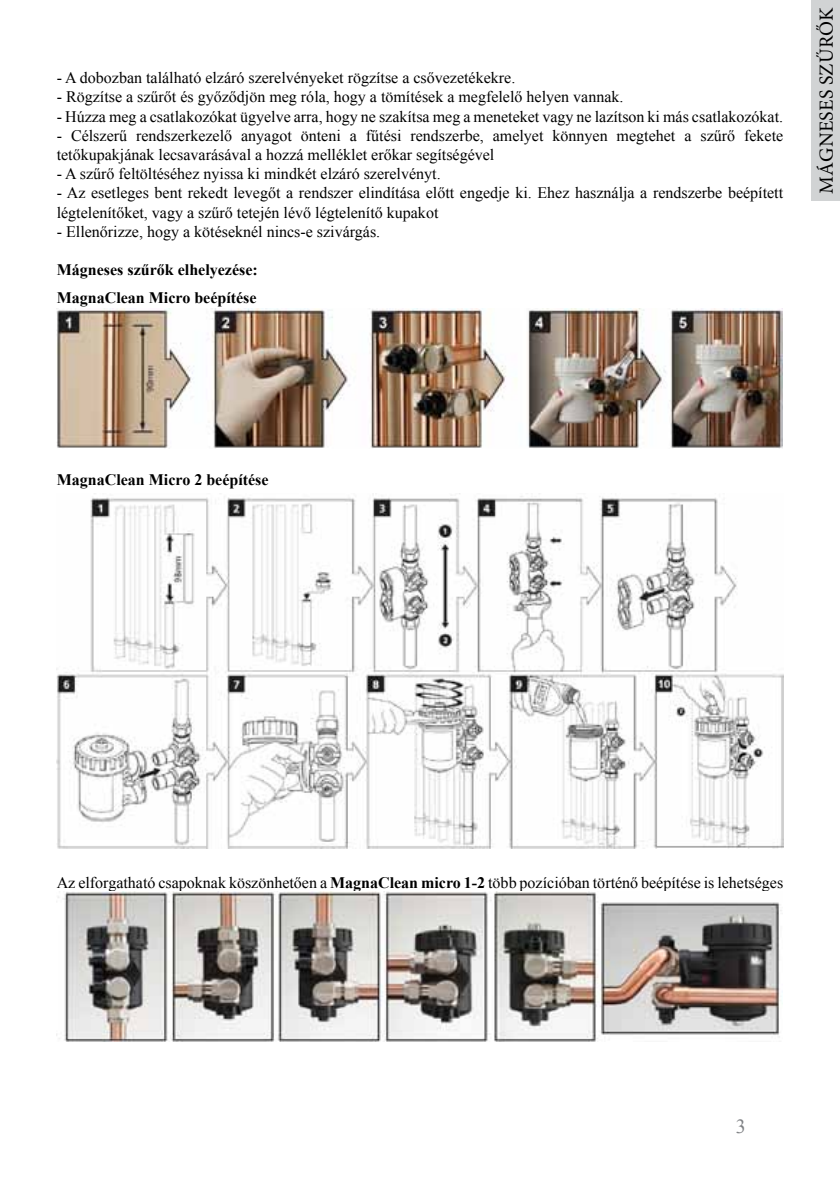
<style>
.page{position:relative;width:840px;height:1191px;background:#fff}
.page>*{position:absolute;margin:0;border:0;box-sizing:border-box;transform-origin:0 0}
.t1{font:20px "Minion Pro";letter-spacing:.01em;color:#000}
.t2{font:20px "Times New Roman";color:#808285}
.t3{font:16px/19.2px "Times New Roman";color:#000}
.t4{font:700 16px/28px "Times New Roman";color:#000}
.s1{font-weight:700}
</style>
<div class="page">
<div style="left:811px;top:1px;width:28px;height:200px;background:#d1d3d4"></div>
<img style="left:57px;top:493px;width:725px;height:356px">
<img style="left:57px;top:309px;width:725px;height:140px">
<img style="left:58px;top:891px;width:724px;height:150px">
<p class="t3" style="left:57px;top:68px;width:460px">- A dobozban található elzáró szerelvényeket rögzítse a csővezetékekre.</p>
<p class="t3" style="left:57px;top:87px;width:568px">- Rögzítse a szűrőt és győződjön meg róla, hogy a tömítések a megfelelő helyen vannak.</p>
<p class="t3" style="left:57px;top:106px;width:727px">- Húzza meg a csatlakozókat ügyelve arra, hogy ne szakítsa meg a meneteket vagy ne lazítson ki más csatlakozókat.</p>
<p class="t3" style="left:57px;top:125px;width:727px">- Célszerű rendszerkezelő anyagot önteni a fűtési rendszerbe, amelyet könnyen megtehet a szűrő fekete tetőkupakjának lecsavarásával a hozzá melléklet erőkar segítségével</p>
<p class="t3" style="left:57px;top:164px;width:385px">- A szűrő feltöltéséhez nyissa ki mindkét elzáró szerelvényt.</p>
<p class="t3" style="left:57px;top:183px;width:727px">- Az esetleges bent rekedt levegőt a rendszer elindítása előtt engedje ki. Ehez használja a rendszerbe beépített légtelenítőket, vagy a szűrő tetején lévő légtelenítő kupakot</p>
<p class="t3" style="left:57px;top:221px;width:325px">- Ellenőrizze, hogy a kötéseknél nincs-e szivárgás.</p>
<p class="t4" style="left:57px;top:255px;width:202px">Mágneses szűrők elhelyezése:<br>MagnaClean Micro beépítése</p>
<p class="t1" style="left:812px;top:194px;width:188px;rotate:-90deg">Mágneses szűrők</p>
<p class="t4" style="left:57px;top:465px;width:213px">MagnaClean Micro 2 beépítése</p>
<p class="t3" style="left:57px;top:873px;width:727px">Az elforgatható csapoknak köszönhetően a <span class="s1">MagnaClean micro 1-2</span> több pozícióban történő beépítése is lehetséges</p>
<p class="t2" style="left:735px;top:1112px;width:11px">3</p>
</div>
